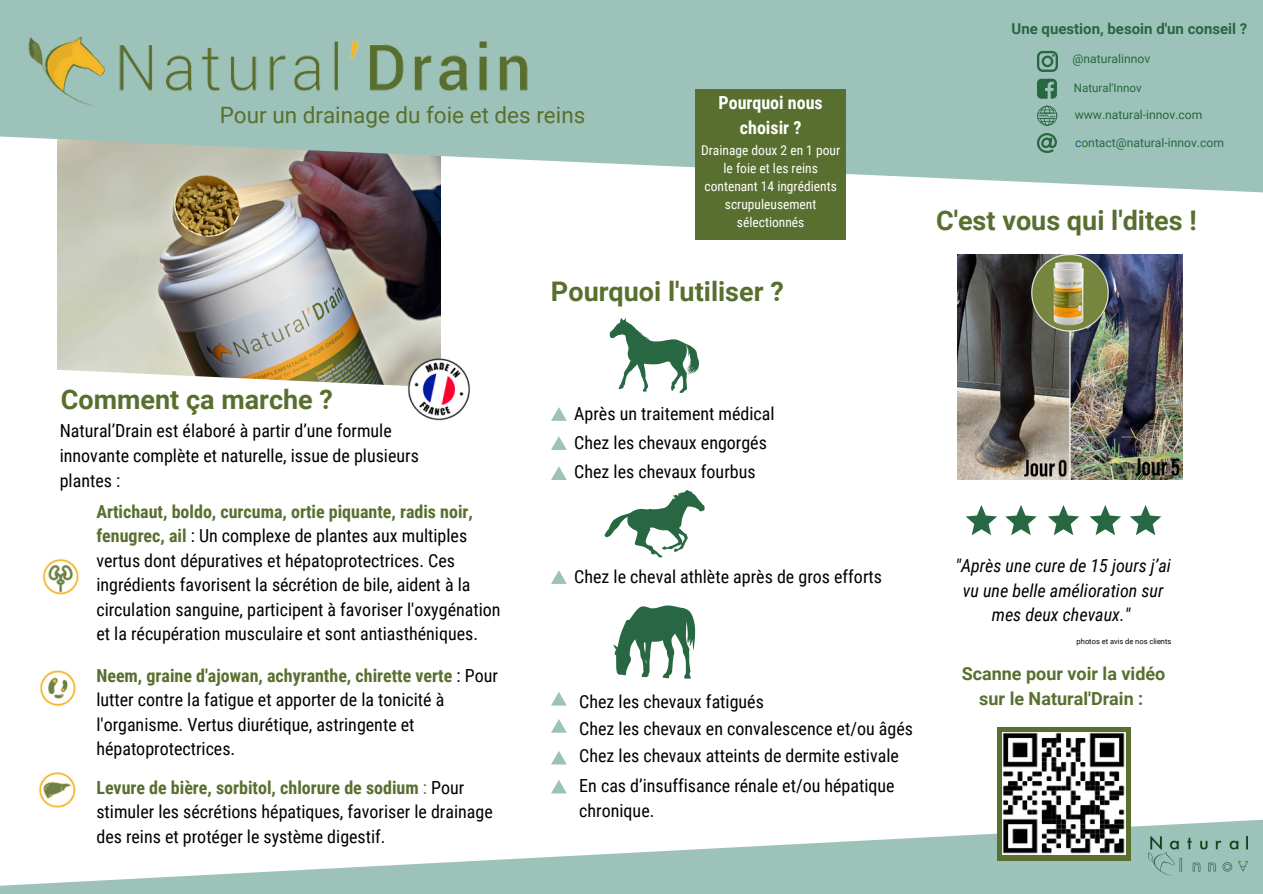
<style>
.page{position:relative;width:1263px;height:894px;background:#fff}
.page>*{position:absolute;margin:0;border:0;box-sizing:border-box;transform-origin:0 0}
.t1{font:700 27px "Roboto";color:#596f2f}
.t2{font:22.5px "Roboto";color:#596f2f}
.t3{font:18px/24.5px "Roboto Condensed";color:#000}
.t4{font:italic 18px/24.8px "Roboto Condensed";color:#000;text-align:center}
.t5{font:700 18px/24.8px "Roboto";color:#596f2f;text-align:center}
.t6{font:700 18px/24.8px "Roboto Condensed";color:#fff;text-align:center}
.t7{font:700 15px "Roboto";color:#276742}
.t8{font:13.5px/18px "Roboto Condensed";color:#fff;text-align:center}
.t9{font:12.15px "Roboto";color:#276742}
.t10{font:11.7px "Roboto";color:#276742}
.t11{font:7.5px "Roboto";color:#000}
.s1{color:#125b8c}
.s2{font-weight:700;color:#596f2f}
.s3{color:#596f2f}
</style>
<div class="page">
<svg style="left:0;top:819px;width:1263px;height:74px;fill:#9dc2b9"></svg>
<img style="left:58px;top:197px;width:382px;height:170px">
<svg style="left:0;top:0;width:1263px;height:197px;background:#a7c3bb"></svg>
<svg style="left:1037px;top:51px;width:21px;height:21px"></svg>
<svg style="left:1037px;top:106px;width:20px;height:20px"></svg>
<svg style="left:1037px;top:79px;width:20px;height:20px"></svg>
<svg style="left:1037px;top:133px;width:20px;height:20px"></svg>
<svg style="left:997px;top:727px;width:134px;height:133px;background:#6d8049"></svg>
<svg style="left:551px;top:407px;width:16px;height:13px"></svg>
<svg style="left:610px;top:318px;width:89px;height:75px"></svg>
<svg style="left:551px;top:466px;width:16px;height:14px"></svg>
<svg style="left:605px;top:490px;width:100px;height:67px"></svg>
<svg style="left:551px;top:570px;width:15px;height:13px"></svg>
<svg style="left:613px;top:605px;width:82px;height:73px"></svg>
<svg style="left:551px;top:751px;width:16px;height:13px"></svg>
<svg style="left:551px;top:780px;width:16px;height:13px"></svg>
<svg style="left:1048px;top:505px;width:31px;height:30px"></svg>
<svg style="left:1089px;top:505px;width:32px;height:30px"></svg>
<svg style="left:1130px;top:505px;width:31px;height:30px"></svg>
<svg style="left:1005px;top:505px;width:32px;height:30px"></svg>
<svg style="left:966px;top:505px;width:31px;height:30px"></svg>
<div style="left:695px;top:89px;width:151px;height:151px;background:#596f2f"></div>
<img style="left:39px;top:670px;width:37px;height:37px">
<img style="left:21px;top:26px;width:530px;height:90px">
<img style="left:1003px;top:731px;width:122px;height:123px">
<svg style="left:551px;top:436px;width:16px;height:14px"></svg>
<svg style="left:551px;top:692px;width:16px;height:13px"></svg>
<svg style="left:551px;top:719px;width:16px;height:13px"></svg>
<img style="left:958px;top:254px;width:225px;height:225px">
<img style="left:38px;top:772px;width:38px;height:36px">
<img style="left:42px;top:559px;width:37px;height:36px">
<svg style="left:57px;top:367px;width:387px;height:54px"></svg>
<img style="left:406px;top:354px;width:64px;height:66px">
<img style="left:1141px;top:835px;width:106px;height:40px">
<p class="t2" style="left:220px;top:102px;width:367px">Pour un drainage du foie et des reins</p>
<p class="t6" style="left:718px;top:91px;width:106px">Pourquoi nous choisir ?</p>
<p class="t8" style="left:701px;top:141px;width:140px">Drainage doux 2 en 1 pour le foie et les reins contenant 14 ingrédients scrupuleusement sélectionnés</p>
<h1 class="t1" style="left:551px;top:276px;width:234px">Pourquoi l'utiliser ?</h1>
<p class="t7" style="left:1011px;top:20px;width:237px">Une question, besoin d'un conseil ?</p>
<p class="t9" style="left:1073px;top:52px;width:79px">@naturalinnov</p>
<p class="t10" style="left:1074px;top:81px;width:70px">Natural'Innov</p>
<p class="t9" style="left:1075px;top:107px;width:129px">www.natural-innov.com</p>
<p class="t9" style="left:1075px;top:135px;width:151px"><span class="s1">c</span>ontact@natural-innov.com</p>
<h1 class="t1" style="left:936px;top:204px;width:262px">C'est vous qui l'dites !</h1>
<h1 class="t1" style="left:61px;top:384px;width:274px">Comment ça marche ?</h1>
<p class="t3" style="left:60px;top:418px;width:361px">Natural’Drain est élaboré à partir d’une formule innovante complète et naturelle, issue de plusieurs plantes :</p>
<p class="t3" style="left:96px;top:499px;width:406px"><span class="s2">Artichaut, boldo, curcuma, ortie piquante, radis noir, fenugrec, ail</span> : Un complexe de plantes aux multiples vertus dont dépuratives et hépatoprotectrices. Ces ingrédients favorisent la sécrétion de bile, aident à la circulation sanguine, participent à favoriser l'oxygénation et la récupération musculaire et sont antiasthéniques.</p>
<p class="t3" style="left:96px;top:663px;width:403px"><span class="s2">Neem, graine d'ajowan, achyranthe, chirette verte</span> : Pour lutter contre la fatigue et apporter de la tonicité à l'organisme. Vertus diurétique, astringente et hépatoprotectrices.</p>
<p class="t3" style="left:96px;top:775px;width:398px"><span class="s2">Levure de bière, sorbitol, chlorure de sodium</span> <span class="s3">:</span> Pour stimuler les sécrétions hépatiques, favoriser le drainage des reins et protéger le système digestif.</p>
<p class="t3" style="left:574px;top:401px;width:202px">Après un traitement médical</p>
<p class="t3" style="left:574px;top:430px;width:194px">Chez les chevaux engorgés</p>
<p class="t3" style="left:574px;top:460px;width:183px">Chez les chevaux fourbus</p>
<p class="t3" style="left:574px;top:564px;width:309px">Chez le cheval athlète après de gros efforts</p>
<p class="t3" style="left:579px;top:688px;width:335px;line-height:27.2px">Chez les chevaux fatigués<br>Chez les chevaux en convalescence et/ou âgés</p>
<p class="t3" style="left:579px;top:743px;width:321px">Chez les chevaux atteints de dermite estivale</p>
<p class="t3" style="left:579px;top:773px;width:317px">En cas d’insuffisance rénale et/ou hépatique chronique.</p>
<p class="t4" style="left:955px;top:553px;width:217px">"Après une cure de 15 jours j’ai vu une belle amélioration sur mes deux chevaux."</p>
<p class="t11" style="left:1077px;top:637px;width:96px">photos et avis de nos clients</p>
<p class="t5" style="left:962px;top:661px;width:205px">Scanne pour voir la vidéo sur le Natural'Drain :</p>
</div>
